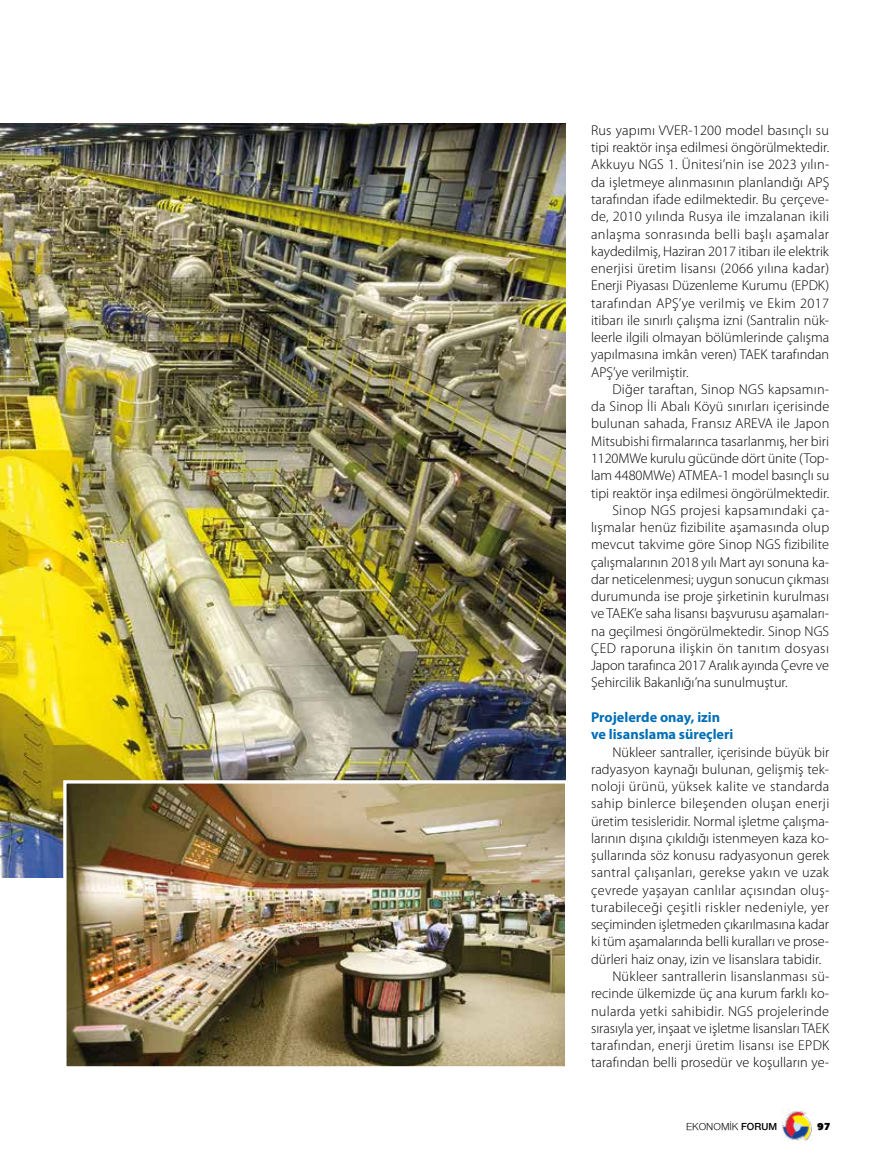
<style>
.page{position:relative;width:893px;height:1170px;background:#fff}
.page>*{position:absolute;margin:0;border:0;box-sizing:border-box;transform-origin:0 0}
.t1{font:300 14.25px/17.2px "Myriad Pro";letter-spacing:.005em;color:#000;text-align:justify}
.t2{font:300 14.25px "Myriad Pro";letter-spacing:.025em;color:#000}
.t3{font:300 14.25px "Myriad Pro";letter-spacing:.03em;color:#000}
.t4{font:700 14.25px/17.2px "Myriad Pro";color:#006eb7}
.t5{font:10.5px "Nimbus Sans Novus";color:#000}
.t6{font:900 10.5px "PF Agora Sans Pro";color:#000}
.s1{font-weight:600}
</style>
<div class="page">
<img style="left:781px;top:1109px;width:31px;height:31px">
<img style="left:0;top:123px;width:566px;height:754px">
<img style="left:67px;top:784px;width:497px;height:281px">
<div style="left:63px;top:780px;width:505px;height:289px;border:3px solid #fff"></div>
<p class="t1" style="left:591px;top:122px;width:240px">Rus yapımı VVER-1200 model basınçlı su tipi reaktör inşa edilmesi öngörülmektedir.<br>Akkuyu NGS 1. Ünitesi’nin ise 2023 yılın&shy;da işletmeye alınmasının planlandığı APŞ tarafından ifade edilmektedir. Bu çerçeve&shy;de, 2010 yılında Rusya ile imzalanan ikili anlaşma sonrasında belli başlı aşamalar kaydedilmiş, Haziran 2017 itibarı ile elektrik enerjisi üretim lisansı (2066 yılına kadar)<br>Enerji Piyasası Düzenleme Kurumu (EPDK) tarafından APŞ’ye verilmiş ve Ekim 2017 itibarı ile sınırlı çalışma izni (Santralin nük&shy;leerle ilgili olmayan bölümlerinde çalışma yapılmasına imkân veren) TAEK tarafından APŞ’ye verilmiştir.</p>
<p class="t1" style="left:612px;top:381px;width:218px">Diğer taraftan, Sinop NGS kapsamın-</p>
<p class="t1" style="left:591px;top:398px;width:240px">da Sinop İli Abalı Köyü sınırları içerisinde</p>
<p class="t1" style="left:591px;top:415px;width:240px">bulunan sahada, Fransız AREVA ile Japon</p>
<p class="t1" style="left:591px;top:432px;width:239px">Mitsubishi firmalarınca tasarlanmış, her biri</p>
<p class="t1" style="left:591px;top:450px;width:240px">1120MWe kurulu gücünde dört ünite (Top-</p>
<p class="t1" style="left:591px;top:467px;width:240px">lam 4480MWe) ATMEA-1 model basınçlı su</p>
<p class="t1" style="left:591px;top:484px;width:240px">tipi reaktör inşa edilmesi öngörülmektedir.</p>
<p class="t2" style="left:612px;top:502px;width:218px">Sinop NGS projesi kapsamındaki ça-</p>
<p class="t1" style="left:591px;top:519px;width:240px">lışmalar henüz fizibilite aşamasında olup</p>
<p class="t1" style="left:591px;top:536px;width:239px">mevcut takvime göre Sinop NGS fizibilite</p>
<p class="t1" style="left:591px;top:553px;width:240px">çalışmalarının 2018 yılı Mart ayı sonuna ka-</p>
<p class="t1" style="left:591px;top:570px;width:240px">dar neticelenmesi; uygun sonucun çıkması</p>
<p class="t1" style="left:591px;top:588px;width:239px">durumunda ise proje şirketinin kurulması</p>
<p class="t1" style="left:591px;top:605px;width:240px">ve TAEK’e saha lisansı başvurusu aşamaları-</p>
<p class="t1" style="left:591px;top:622px;width:240px">na geçilmesi öngörülmektedir. Sinop NGS</p>
<p class="t3" style="left:591px;top:640px;width:239px">ÇED raporuna ilişkin ön tanıtım dosyası</p>
<p class="t1" style="left:591px;top:657px;width:240px">Japon tarafınca 2017 Aralık ayında Çevre ve</p>
<p class="t1" style="left:591px;top:674px;width:198px">Şehircilik Bakanlığı’na sunulmuştur.</p>
<p class="t4" style="left:591px;top:708px;width:144px">Projelerde onay, izin ve lisanslama süreçleri</p>
<p class="t1" style="left:612px;top:743px;width:218px">Nükleer santraller, içerisinde büyük bir</p>
<p class="t1" style="left:591px;top:760px;width:240px">radyasyon kaynağı bulunan, gelişmiş tek-</p>
<p class="t2" style="left:591px;top:778px;width:240px">noloji ürünü, yüksek kalite ve standarda</p>
<p class="t3" style="left:591px;top:795px;width:240px">sahip binlerce bileşenden oluşan enerji</p>
<p class="t1" style="left:591px;top:812px;width:240px">üretim tesisleridir. Normal işletme çalışma-</p>
<p class="t1" style="left:591px;top:829px;width:240px">larının dışına çıkıldığı istenmeyen kaza ko-</p>
<p class="t1" style="left:591px;top:846px;width:240px">şullarında söz konusu radyasyonun gerek</p>
<p class="t1" style="left:591px;top:864px;width:239px">santral çalışanları, gerekse yakın ve uzak</p>
<p class="t1" style="left:591px;top:881px;width:240px">çevrede yaşayan canlılar açısından oluş-</p>
<p class="t2" style="left:591px;top:899px;width:239px">turabileceği çeşitli riskler nedeniyle, yer</p>
<p class="t1" style="left:591px;top:915px;width:239px">seçiminden işletmeden çıkarılmasına kadar</p>
<p class="t1" style="left:591px;top:933px;width:240px">ki tüm aşamalarında belli kuralları ve prose-</p>
<p class="t1" style="left:591px;top:950px;width:232px">dürleri haiz onay, izin ve lisanslara tabidir.</p>
<p class="t1" style="left:612px;top:967px;width:219px">Nükleer santrallerin lisanslanması sü-</p>
<p class="t1" style="left:591px;top:985px;width:240px">recinde ülkemizde üç ana kurum farklı ko-</p>
<p class="t1" style="left:591px;top:1002px;width:239px">nularda yetki sahibidir. NGS projelerinde</p>
<p class="t1" style="left:591px;top:1019px;width:240px">sırasıyla yer, inşaat ve işletme lisansları TAEK</p>
<p class="t1" style="left:591px;top:1036px;width:240px">tarafından, enerji üretim lisansı ise EPDK</p>
<p class="t1" style="left:591px;top:1054px;width:240px">tarafından belli prosedür ve koşulların ye-</p>
<p class="t5" style="left:686px;top:1120px;width:93px">EKONOMİK <span class="s1">FORUM</span></p>
<p class="t6" style="left:817px;top:1119px;width:15px">97</p>
</div>
